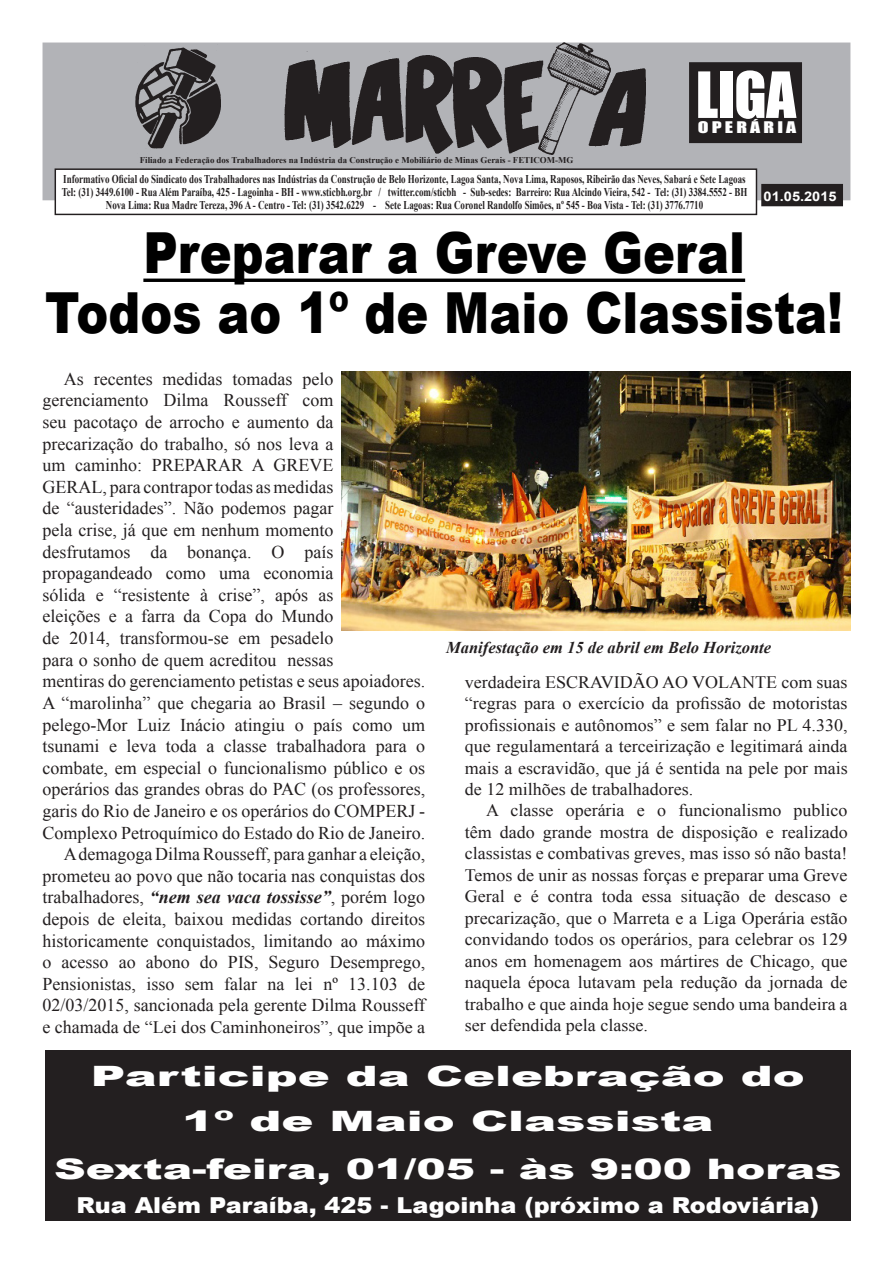
<style>
.page{position:relative;width:893px;height:1263px;background:#fff}
.page>*{position:absolute;margin:0;border:0;box-sizing:border-box;transform-origin:0 0}
.t1{font:58.8px "Impact";color:#fff}
.t2{font:900 56.55px "Arial";color:#000;scale:.85 1}
.t3{font:900 28.2px "Arial";color:#fff;scale:1.56 1}
.t4{font:900 28.05px/45.3px "Arial";color:#fff;text-align:center;scale:1.71 1}
.t5{font:900 21.9px "Arial";color:#fff;scale:1.09 1}
.t6{font:18px/21.6px "Times New Roman";color:#231f20}
.t7{font:17.4px/21.5px "Times New Roman";color:#231f20;text-align:justify}
.t8{font:italic 700 16.5px "Times New Roman";color:#231f20}
.t9{font:14.7px "Impact";letter-spacing:.16em;color:#fff;scale:1.35 1}
.t10{font:700 13.2px "Arial";color:#fff;scale:1.1 1}
.t11{font:700 11.85px/13px "Times New Roman";color:#231f20;text-align:center;scale:.75 1}
.t12{font:700 8.85px "Times New Roman";color:#231f20}
.s1{font-weight:700;font-style:italic}
.s2{font-size:18px}
</style>
<div class="page">
<div style="left:43px;top:43px;width:807px;height:157px;background:#b2b3b7"></div>
<div style="left:762px;top:185px;width:80px;height:21px;background:#231f20"></div>
<div style="left:761px;top:184px;width:82px;height:22px;border:1px solid #231f20"></div>
<img style="left:281px;top:43px;width:364px;height:112px">
<img style="left:136px;top:47px;width:85px;height:102px">
<div style="left:690px;top:63px;width:111px;height:79px;background:#231f20"></div>
<div style="left:689px;top:62px;width:113px;height:81px;border:1px solid #231f20"></div>
<div style="left:55px;top:169px;width:701px;height:45px;background:#fff"></div>
<div style="left:55px;top:168px;width:702px;height:47px;border:1px solid #231f20"></div>
<div style="left:45px;top:1050px;width:805px;height:170px;background:#231f20"></div>
<hr style="left:143px;top:279px;width:602px;height:3px;background:#000">
<img style="left:342px;top:371px;width:508px;height:259px">
<p class="t12" style="left:140px;top:154px;width:435px">Filiado a Federação dos Trabalhadores na Indústria da Construção e Mobiliário de Minas Gerais - FETICOM-MG</p>
<p class="t1" style="left:696px;top:49px;width:102px">LIGA</p>
<p class="t9" style="left:698px;top:116px;width:74px">OPERÁRIA</p>
<p class="t11" style="left:62px;top:172px;width:916px">Informativo Oficial do Sindicato dos Trabalhadores nas Indústrias da Construção de Belo Horizonte, Lagoa Santa, Nova Lima, Raposos, Ribeirão das Neves, Sabará e Sete Lagoas<br>Tel: (31) 3449.6100 - Rua Além Paraíba, 425 - Lagoinha - BH - www.sticbh.org.br / twitter.com/sticbh - Sub-sedes: Barreiro: Rua Alcindo Vieira, 542 - Tel: (31) 3384.5552 - BH<br>Nova Lima: Rua Madre Tereza, 396 A - Centro - Tel: (31) 3542.6229 - Sete Lagoas: Rua Coronel Randolfo Simões, nº 545 - Boa Vista - Tel: (31) 3776.7710</p>
<p class="t10" style="left:764px;top:188px;width:68px">01.05.2015</p>
<p class="t2" style="left:143px;top:212px;width:709px">Preparar a Greve Geral</p>
<p class="t2" style="left:45px;top:272px;width:940px">Todos ao 1º de Maio Classista!</p>
<p class="t6" style="left:43px;top:368px;width:384px;text-indent:21px">As recentes medidas tomadas pelo gerenciamento Dilma Rousseff com<br>seu pacotaço de arrocho e aumento da precarização do trabalho, só nos leva a<br>um caminho: PREPARAR A GREVE<br>GERAL, para contrapor todas as medidas<br>de “austeridades”. Não podemos pagar<br>pela crise, já que em nenhum momento desfrutamos da bonança. O país propagandeado como uma economia<br>sólida e “resistente à crise”, após as<br>eleições e a farra da Copa do Mundo<br>de 2014, transformou-se em pesadelo<br>para o sonho de quem acreditou nessas<br>mentiras do gerenciamento petistas e seus apoiadores.<br>A “marolinha” que chegaria ao Brasil – segundo o pelego-Mor Luiz Inácio atingiu o país como um tsunami e leva toda a classe trabalhadora para o combate, em especial o funcionalismo público e os operários das grandes obras do PAC (os professores, garis do Rio de Janeiro e os operários do COMPERJ - Complexo Petroquímico do Estado do Rio de Janeiro.</p>
<p class="t6" style="left:43px;top:843px;width:384px;text-align:justify;text-indent:21px">A demagoga Dilma Rousseff, para ganhar a eleição, prometeu ao povo que não tocaria nas conquistas dos trabalhadores, <span class="s1">“nem sea vaca tossisse”</span>, porém logo depois de eleita, baixou medidas cortando direitos historicamente conquistados, limitando ao máximo o acesso ao abono do PIS, Seguro Desemprego, Pensionistas, isso sem falar na lei nº 13.103 de 02/03/2015, sancionada pela gerente Dilma Rousseff</p>
<p class="t7" style="left:43px;top:1016px;width:384px"><span class="s2">e chamada</span> de “Lei dos Caminhoneiros”, que impõe a</p>
<p class="t8" style="left:446px;top:636px;width:326px">Manifestação em 15 de abril em Belo Horizonte</p>
<p class="t7" style="left:465px;top:671px;width:384px">verdadeira ESCRAVIDÃO AO VOLANTE com suas “regras para o exercício da profissão de motoristas profissionais e autônomos” e sem falar no PL 4.330, que regulamentará a terceirização e legitimará ainda mais a escravidão, que já é sentida na pele por mais de 12 milhões de trabalhadores.</p>
<p class="t7" style="left:465px;top:800px;width:384px;text-indent:21px">A classe operária e o funcionalismo publico têm dado grande mostra de disposição e realizado classistas e combativas greves, mas isso só não basta!<br>Temos de unir as nossas forças e preparar uma Greve Geral e é contra toda essa situação de descaso e precarização, que o Marreta e a Liga Operária estão convidando todos os operários, para celebrar os 129 anos em homenagem aos mártires de Chicago, que naquela época lutavam pela redução da jornada de trabalho e que ainda hoje segue sendo uma bandeira a ser defendida pela classe.</p>
<p class="t4" style="left:91px;top:1052px;width:419px">Participe da Celebração do<br>1º de Maio Classista</p>
<p class="t3" style="left:54px;top:1149px;width:506px">Sexta-feira, 01/05 - às 9:00 horas</p>
<p class="t5" style="left:77px;top:1190px;width:683px">Rua Além Paraíba, 425 - Lagoinha (próximo a Rodoviária)</p>
</div>
